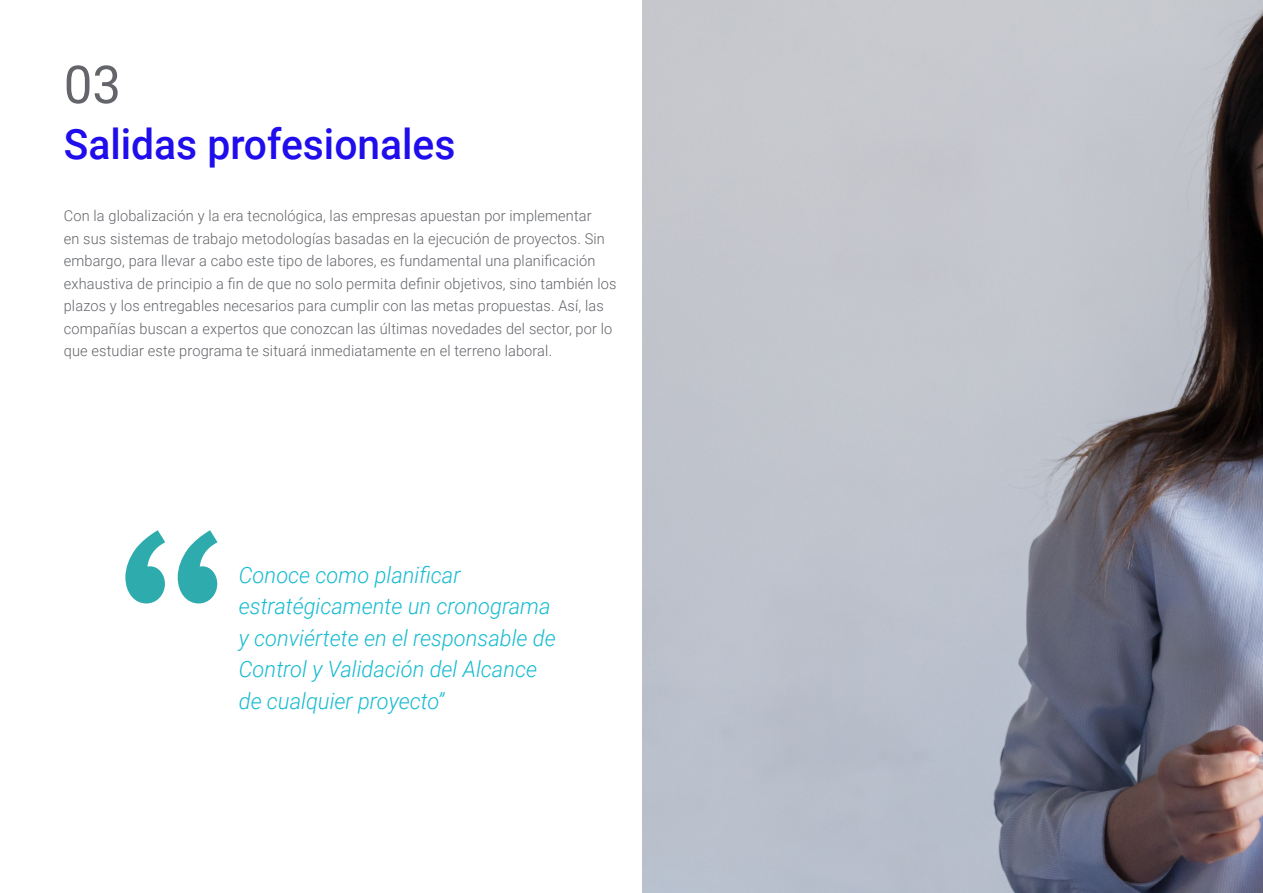
<style>
.page{position:relative;width:1263px;height:893px;background:#fff}
.page>*{position:absolute;margin:0;border:0;box-sizing:border-box;transform-origin:0 0}
.t1{font:52.5px "Roboto";color:#63656a}
.Portadilla{font:500 42px "Roboto";color:#1f0dec}
.Destacados{font:italic 300 22.5px/31.5px "Roboto";color:#17bbcf}
.Texto_Simple{font:300 15px/22.5px "Roboto";letter-spacing:.01em;color:#63656a}
</style>
<div class="page">
<img style="left:642px;top:0;width:621px;height:893px">
<svg style="left:125px;top:530px;width:93px;height:73px"></svg>
<p class="t1" style="left:64px;top:48px;width:59px">03</p>
<p class="Portadilla" style="left:64px;top:115px;width:393px">Salidas profesionales</p>
<p class="Texto_Simple" style="left:64px;top:204px;width:554px">Con la globalización y la era tecnológica, las empresas apuestan por implementar<br>en sus sistemas de trabajo metodologías basadas en la ejecución de proyectos. Sin embargo, para llevar a cabo este tipo de labores, es fundamental una planificación exhaustiva de principio a fin de que no solo permita definir objetivos, sino también los plazos y los entregables necesarios para cumplir con las metas propuestas. Así, las compañías buscan a expertos que conozcan las últimas novedades del sector, por lo que estudiar este programa te situará inmediatamente en el terreno laboral.</p>
<p class="Destacados" style="left:239px;top:558px;width:318px">Conoce como planificar estratégicamente un cronograma y conviértete en el responsable de<br>Control y Validación del Alcance de cualquier proyecto”</p>
</div>
